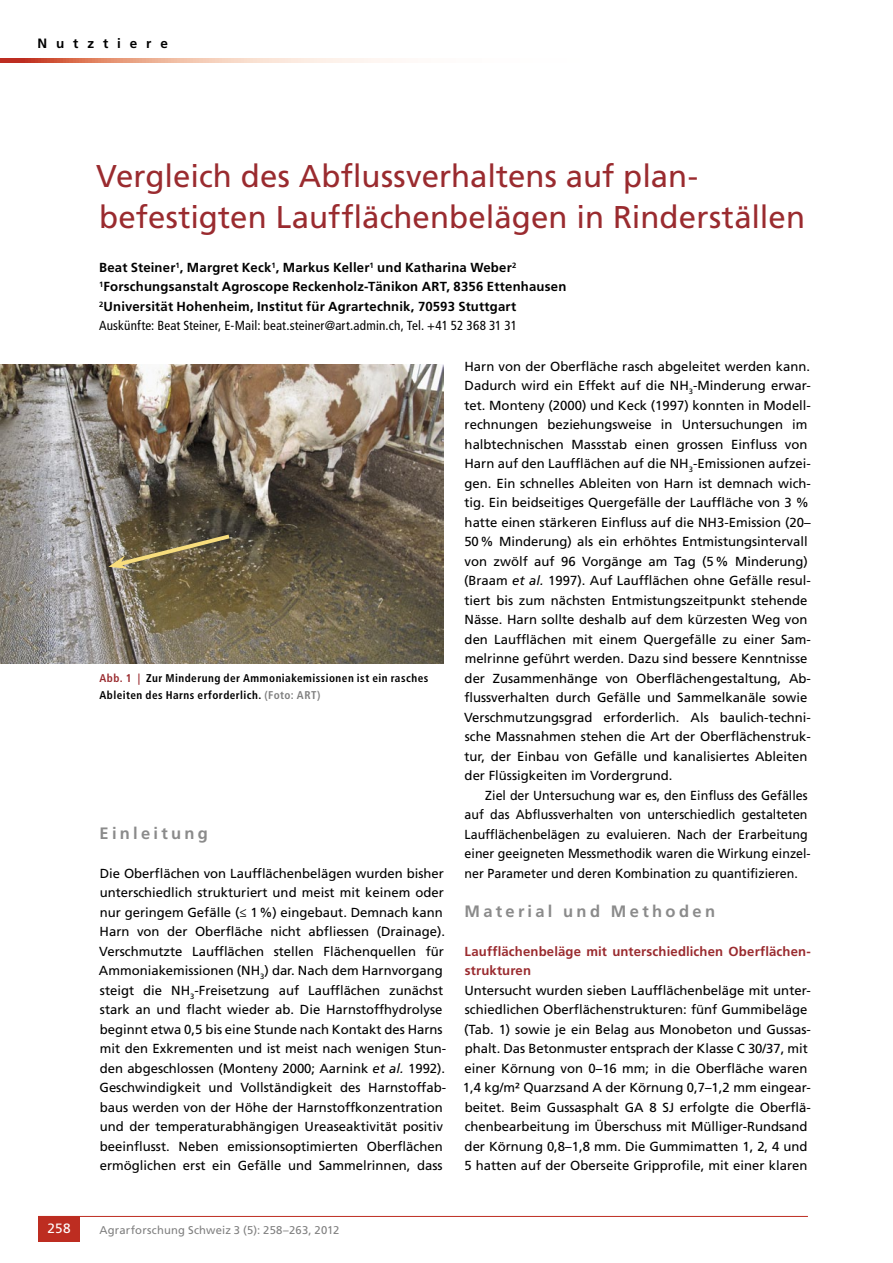
<style>
.page{position:relative;width:893px;height:1263px;background:#fff}
.page>*{position:absolute;margin:0;border:0;box-sizing:border-box;transform-origin:0 0}
.t1{font:31.5px/40.5px "Frutiger LT Std";color:#9a2b2f}
.t2{font:700 16.5px "Frutiger LT Std";letter-spacing:.2em;color:#8b8b8b}
.t3{font:700 13.5px "Frutiger LT Std";letter-spacing:.655em;color:#000}
.t4{font:13.5px "Frutiger LT Std";color:#fff}
.t5{font:13.2px/19.5px "Frutiger LT Std";color:#000}
.t6{font:700 13.2px/19.5px "Frutiger LT Std";letter-spacing:.015em;color:#000}
.t7{font:13.2px/19.5px "Frutiger LT Std";color:#000;scale:.95 1}
.t8{font:700 13.2px/19.5px "Frutiger LT Std";letter-spacing:.01em;color:#9a2b2f}
.t9{font:700 condensed 11.25px/16.5px "Frutiger LT Std";letter-spacing:.04em;color:#000}
.t10{font:11.25px "Frutiger LT Std";letter-spacing:.015em;color:#808080}
.s1{font-weight:400;font-stretch:condensed}
.s2{color:#9a2b2f}
.s3{color:#808080}
.s4{font-style:italic}
</style>
<div class="page">
<hr style="left:38px;top:1216px;width:770px;height:1px;background:#bd2d21">
<div style="left:38px;top:1216px;width:42px;height:26px;background:#bd2d21"></div>
<svg style="left:0;top:58px;width:396px;height:5px;background:#ebb2a0"></svg>
<img style="left:0;top:364px;width:443px;height:299px">
<svg style="left:108px;top:532px;width:126px;height:37px;background:#786c4d"></svg>
<p class="t3" style="left:38px;top:36px;width:132px">Nutztiere</p>
<h1 class="t1" style="left:96px;top:156px;width:710px">Vergleich des Abflussverhaltens auf plan&shy;befestigten Laufflächenbelägen in Rinderställen</h1>
<p class="t6" style="left:99px;top:258px;width:469px">Beat Steiner<sup>1</sup>, Margret Keck<sup>1</sup>, Markus Keller<sup>1</sup> und Katharina Weber<sup>2<br>1</sup>Forschungsanstalt Agroscope Reckenholz-Tänikon ART, 8356 Ettenhausen <sup>2</sup>Universität Hohenheim, Institut für Agrartechnik, 70593 Stuttgart <span class="s1">Auskünfte: Beat Steiner, E-Mail: beat.steiner@art.admin.ch, Tel. +41 52 368 31 31</span></p>
<p class="t9" style="left:100px;top:670px;width:330px"><span class="s2">Abb. 1 |</span> Zur Minderung der Ammoniakemissionen ist ein rasches<br>Ableiten des Harns erforderlich. <span class="s3">(Foto: ART)</span></p>
<p class="t2" style="left:100px;top:823px;width:110px">Einleitung</p>
<p class="t5" style="left:99px;top:863px;width:349px">Die Oberflächen von Laufflächenbelägen wurden bisher unterschiedlich strukturiert und meist mit keinem oder nur geringem Gefälle (≤ 1%) eingebaut. Demnach kann Harn von der Oberfläche nicht abfliessen (Drainage).<br>Verschmutzte Laufflächen stellen Flächenquellen für Ammoniakemissionen (NH<sub>3</sub>) dar. Nach dem Harnvorgang steigt die NH<sub>3</sub>-Freisetzung auf Laufflächen zunächst stark an und flacht wieder ab. Die Harnstoffhydrolyse beginnt etwa 0,5 bis eine Stunde nach Kontakt des Harns mit den Exkrementen und ist meist nach wenigen Stun&shy;den abgeschlossen (Monteny 2000; Aarnink <span class="s4">et al.</span> 1992).<br>Geschwindigkeit und Vollständigkeit des Harnstoffab&shy;baus werden von der Höhe der Harnstoffkonzentration und der temperaturabhängigen Ureaseaktivität positiv beeinflusst. Neben emissionsoptimierten Oberflächen ermöglichen erst ein Gefälle und Sammelrinnen, dass</p>
<p class="t5" style="left:464px;top:356px;width:348px">Harn von der Oberfläche rasch abgeleitet werden kann.<br>Dadurch wird ein Effekt auf die NH<sub>3</sub>-Minderung erwar&shy;tet. Monteny (2000) und Keck (1997) konnten in Modell&shy;rechnungen beziehungsweise in Untersuchungen im halbtechnischen Massstab einen grossen Einfluss von Harn auf den Laufflächen auf die NH<sub>3</sub>-Emissionen aufzei&shy;gen. Ein schnelles Ableiten von Harn ist demnach wich&shy;tig. Ein beidseitiges Quergefälle der Lauffläche von 3 % hatte einen stärkeren Einfluss auf die NH3-Emission (20– 50% Minderung) als ein erhöhtes Entmistungsintervall von zwölf auf 96 Vorgänge am Tag (5% Minderung) (Braam <span class="s4">et al.</span> 1997). Auf Laufflächen ohne Gefälle resul&shy;tiert bis zum nächsten Entmistungszeitpunkt stehende Nässe. Harn sollte deshalb auf dem kürzesten Weg von den Laufflächen mit einem Quergefälle zu einer Sam&shy;melrinne geführt werden. Dazu sind bessere Kenntnisse der Zusammenhänge von Oberflächengestaltung, Ab&shy;flussverhalten durch Gefälle und Sammelkanäle sowie Verschmutzungsgrad erforderlich. Als baulich-techni&shy;sche Massnahmen stehen die Art der Oberflächenstruk&shy;tur, der Einbau von Gefälle und kanalisiertes Ableiten der Flüssigkeiten im Vordergrund.</p>
<p class="t7" style="left:464px;top:785px;width:366px;text-indent:21px">Ziel der Untersuchung war es, den Einfluss des Gefälles auf das Abflussverhalten von unterschiedlich gestalteten Laufflächenbelägen zu evaluieren. Nach der Erarbeitung einer geeigneten Messmethodik waren die Wirkung einzel&shy;ner Parameter und deren Kombination zu quantifizieren.</p>
<p class="t2" style="left:464px;top:901px;width:252px">Material und Methoden</p>
<p class="t8" style="left:465px;top:941px;width:348px">Laufflächenbeläge mit unterschiedlichen Oberflächen&shy;strukturen</p>
<p class="t5" style="left:463px;top:980px;width:350px">Untersucht wurden sieben Laufflächenbeläge mit unter&shy;schiedlichen Oberflächenstrukturen: fünf Gummibeläge (Tab. 1) sowie je ein Belag aus Monobeton und Gussas&shy;phalt. Das Betonmuster entsprach der Klasse C 30/37, mit einer Körnung von 0–16 mm; in die Oberfläche waren 1,4 kg/m² Quarzsand A der Körnung 0,7–1,2 mm eingear&shy;beitet. Beim Gussasphalt GA 8 SJ erfolgte die Oberflä&shy;chenbearbeitung im Überschuss mit Mülliger-Rundsand der Körnung 0,8–1,8 mm. Die Gummimatten 1, 2, 4 und 5 hatten auf der Oberseite Gripprofile, mit einer klaren</p>
<p class="t4" style="left:47px;top:1221px;width:25px">258</p>
<p class="t10" style="left:99px;top:1223px;width:241px">Agrarforschung Schweiz 3 (5): 258–263, 2012</p>
</div>
